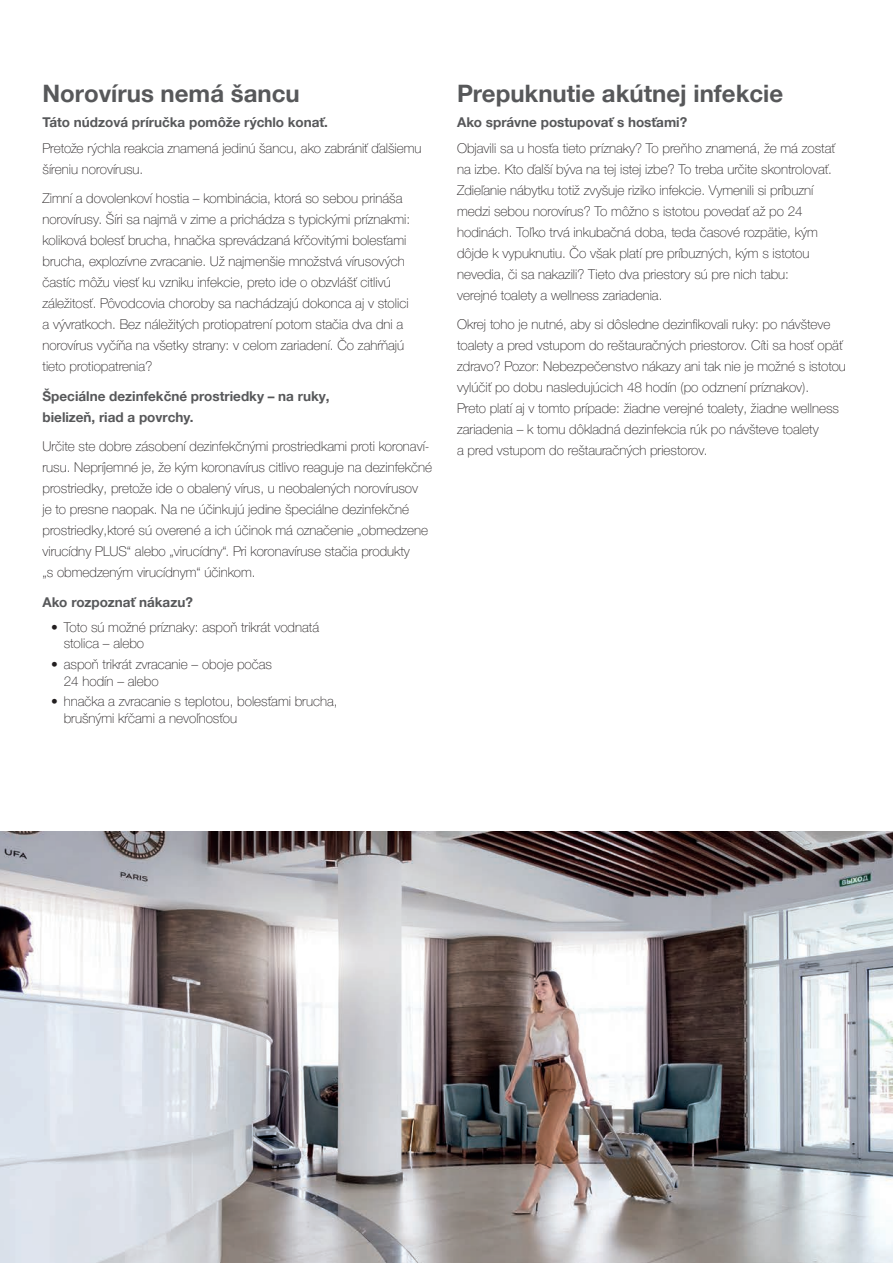
<style>
.page{position:relative;width:893px;height:1263px;background:#fff}
.page>*{position:absolute;margin:0;border:0;box-sizing:border-box;transform-origin:0 0}
.t1{font:700 24px "Helvetica Neue LTW1 G";color:#57585a}
.t2{font:100 13.5px/21px "Helvetica Neue LTW1 G";color:#231f20}
.t3{font:700 13.5px/21px "Helvetica Neue LTW1 G";color:#57585a}
</style>
<div class="page">
<img style="left:0;top:831px;width:893px;height:432px">
<h1 class="t1" style="left:43px;top:79px;width:259px">Norovírus nemá šancu</h1>
<p class="t3" style="left:43px;top:112px;width:287px">Táto núdzová príručka pomôže rýchlo konať.</p>
<p class="t2" style="left:43px;top:137px;width:381px">Pretože rýchla reakcia znamená jedinú šancu, ako zabrániť ďalšiemu šíreniu norovírusu.</p>
<p class="t2" style="left:43px;top:188px;width:369px">Zimní a dovolenkoví hostia – kombinácia, ktorá so sebou prináša norovírusy. Šíri sa najmä v zime a prichádza s typickými príznakmi: koliková bolesť brucha, hnačka sprevádzaná kŕčovitými bolesťami brucha, explozívne zvracanie. Už najmenšie množstvá vírusových častíc môžu viesť ku vzniku infekcie, preto ide o obzvlášť citlivú záležitosť. Pôvodcovia choroby sa nachádzajú dokonca aj v stolici a vývratkoch. Bez náležitých protiopatrení potom stačia dva dni a norovírus vyčíňa na všetky strany: v celom zariadení. Čo zahŕňajú tieto protiopatrenia?</p>
<p class="t3" style="left:43px;top:385px;width:289px">Špeciálne dezinfekčné prostriedky – na ruky, bielizeň, riad a povrchy.</p>
<p class="t2" style="left:43px;top:436px;width:391px">Určite ste dobre zásobení dezinfekčnými prostriedkami proti koronaví&shy;rusu. Nepríjemné je, že kým koronavírus citlivo reaguje na dezinfekčné prostriedky, pretože ide o obalený vírus, u neobalených norovírusov<br>je to presne naopak. Na ne účinkujú jedine špeciálne dezinfekčné prostriedky,ktoré sú overené a ich účinok má označenie „obmedzene virucídny PLUS“ alebo „virucídny“. Pri koronavíruse stačia produkty<br>„s obmedzeným virucídnym“ účinkom.</p>
<p class="t3" style="left:43px;top:591px;width:152px">Ako rozpoznať nákazu?</p>
<p class="t2" style="left:64px;top:619px;width:257px;line-height:16.5px;text-indent:-13px">• Toto sú možné príznaky: aspoň trikrát vodnatá stolica – alebo</p>
<p class="t2" style="left:64px;top:656px;width:210px;line-height:16.5px;text-indent:-13px">• aspoň trikrát zvracanie – oboje počas<br>24 hodín – alebo</p>
<p class="t2" style="left:64px;top:693px;width:275px;line-height:16.5px;text-indent:-13px">• hnačka a zvracanie s teplotou, bolesťami brucha, brušnými kŕčami a nevoľnosťou</p>
<h1 class="t1" style="left:457px;top:79px;width:328px">Prepuknutie akútnej infekcie</h1>
<p class="t3" style="left:457px;top:112px;width:232px">Ako správne postupovať s hosťami?</p>
<p class="t2" style="left:457px;top:137px;width:379px">Objavili sa u hosťa tieto príznaky? To preňho znamená, že má zostať na izbe. Kto ďalší býva na tej istej izbe? To treba určite skontrolovať.<br>Zdieľanie nábytku totiž zvyšuje riziko infekcie. Vymenili si príbuzní medzi sebou norovírus? To môžno s istotou povedať až po 24 hodinách. Toľko trvá inkubačná doba, teda časové rozpätie, kým dôjde k vypuknutiu. Čo však platí pre príbuzných, kým s istotou nevedia, či sa nakazili? Tieto dva priestory sú pre nich tabu:<br>verejné toalety a wellness zariadenia.</p>
<p class="t2" style="left:457px;top:314px;width:390px">Okrej toho je nutné, aby si dôsledne dezinfikovali ruky: po návšteve toalety a pred vstupom do reštauračných priestorov. Cíti sa hosť opäť zdravo? Pozor: Nebezpečenstvo nákazy ani tak nie je možné s istotou vylúčiť po dobu nasledujúcich 48 hodín (po odznení príznakov).<br>Preto platí aj v tomto prípade: žiadne verejné toalety, žiadne wellness zariadenia – k tomu dôkladná dezinfekcia rúk po návšteve toalety<br>a pred vstupom do reštauračných priestorov.</p>
</div>
